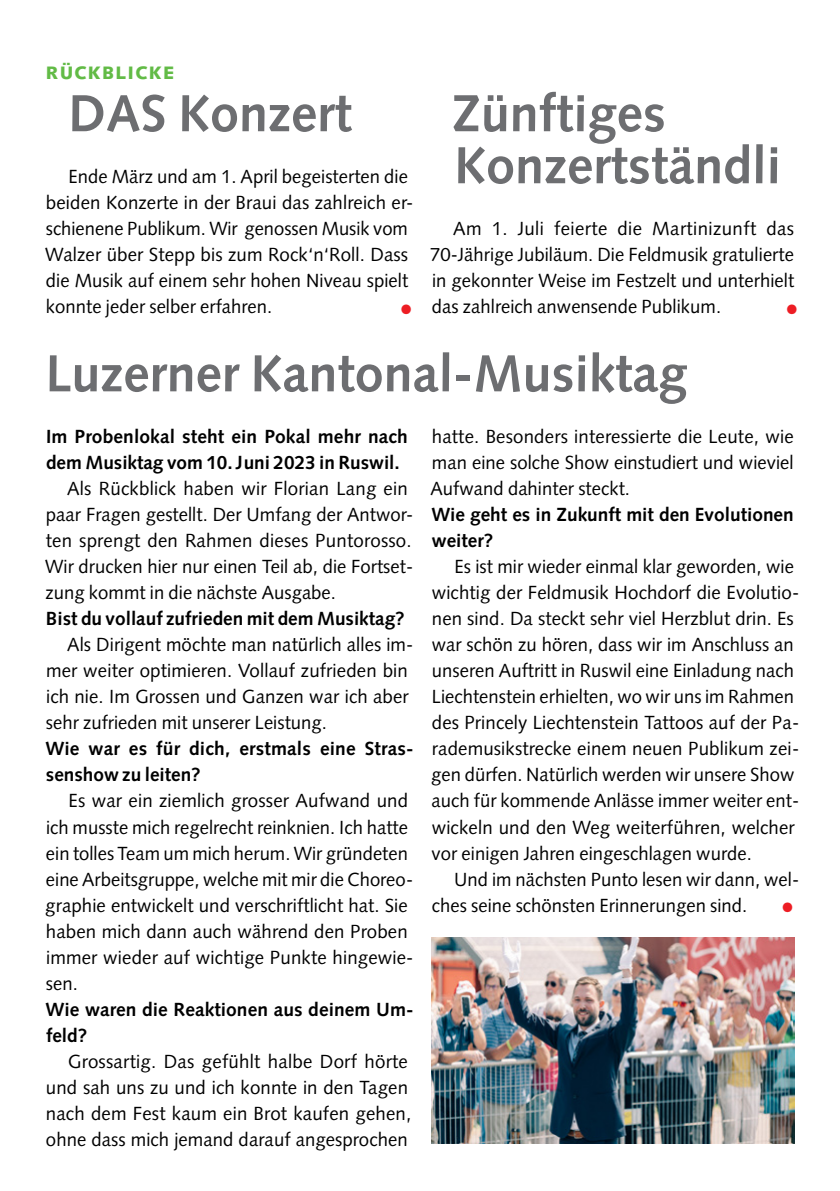
<style>
.page{position:relative;width:840px;height:1191px;background:#fff}
.page>*{position:absolute;margin:0;border:0;box-sizing:border-box;transform-origin:0 0}
.t1{font:700 52px/52px "Syntax LT";color:#6d6e71}
.t2{font:19px/26px "Syntax LT";letter-spacing:.005em;color:#000}
.t3{font:700 19px/26px "Syntax LT";color:#000}
.t4{font:900 18px "Syntax LT";letter-spacing:.08em;color:#62bb46}
</style>
<div class="page">
<img style="left:431px;top:937px;width:363px;height:207px">
<p class="t4" style="left:46px;top:62px;width:130px">RÜCKBLICKE</p>
<h1 class="t1" style="left:68px;top:88px;width:285px">DAS Konzert</h1>
<p class="t2" style="left:45px;top:164px;width:369px;text-indent:23px">Ende März und am 1. April begeisterten die beiden Konzerte in der Braui das zahlreich er&shy;schienene Publikum. Wir genossen Musik vom Walzer über Stepp bis zum Rock‘n‘Roll. Dass die Musik auf einem sehr hohen Niveau spielt konnte jeder selber erfahren.</p>
<h1 class="t1" style="left:451px;top:88px;width:330px">Zünftiges<br>Konzertständli</h1>
<p class="t2" style="left:430px;top:216px;width:365px;text-align:justify;text-indent:23px">Am 1. Juli feierte die Martinizunft das 70-Jährige Jubiläum. Die Feldmusik gratulierte in gekonnter Weise im Festzelt und unterhielt das zahlreich anwensende Publikum.</p>
<h1 class="t1" style="left:45px;top:348px;width:643px">Luzerner Kantonal-Musiktag</h1>
<p class="t3" style="left:46px;top:424px;width:363px">Im Probenlokal steht ein Pokal mehr nach dem Musiktag vom 10. Juni 2023 in Ruswil.</p>
<p class="t2" style="left:45px;top:476px;width:369px;text-indent:22px">Als Rückblick haben wir Florian Lang ein paar Fragen gestellt. Der Umfang der Antwor&shy;ten sprengt den Rahmen dieses Puntorosso.<br>Wir drucken hier nur einen Teil ab, die Fortset&shy;zung kommt in die nächste Ausgabe.</p>
<p class="t3" style="left:46px;top:606px;width:360px">Bist du vollauf zufrieden mit dem Musiktag?</p>
<p class="t2" style="left:46px;top:632px;width:369px;text-indent:21px">Als Dirigent möchte man natürlich alles im&shy;mer weiter optimieren. Vollauf zufrieden bin ich nie. Im Grossen und Ganzen war ich aber sehr zufrieden mit unserer Leistung.</p>
<p class="t3" style="left:45px;top:736px;width:369px">Wie war es für dich, erstmals eine Stras&shy;senshow zu leiten?</p>
<p class="t2" style="left:45px;top:788px;width:369px;text-indent:23px">Es war ein ziemlich grosser Aufwand und ich musste mich regelrecht reinknien. Ich hatte ein tolles Team um mich herum. Wir gründeten eine Arbeitsgruppe, welche mit mir die Choreo&shy;graphie entwickelt und verschriftlicht hat. Sie haben mich dann auch während den Proben immer wieder auf wichtige Punkte hingewie&shy;sen.</p>
<p class="t3" style="left:45px;top:996px;width:369px">Wie waren die Reaktionen aus deinem Um&shy;feld?</p>
<p class="t2" style="left:46px;top:1048px;width:366px;text-indent:22px">Grossartig. Das gefühlt halbe Dorf hörte und sah uns zu und ich konnte in den Tagen nach dem Fest kaum ein Brot kaufen gehen, ohne dass mich jemand darauf angesprochen</p>
<p class="t2" style="left:430px;top:424px;width:364px;text-align:justify">hatte. Besonders interessierte die Leute, wie man eine solche Show einstudiert und wieviel Aufwand dahinter steckt.</p>
<p class="t3" style="left:431px;top:502px;width:364px">Wie geht es in Zukunft mit den Evolutionen weiter?</p>
<p class="t2" style="left:431px;top:554px;width:369px;text-indent:23px">Es ist mir wieder einmal klar geworden, wie wichtig der Feldmusik Hochdorf die Evolutio&shy;nen sind. Da steckt sehr viel Herzblut drin. Es war schön zu hören, dass wir im Anschluss an unseren Auftritt in Ruswil eine Einladung nach Liechtenstein erhielten, wo wir uns im Rahmen des Princely Liechtenstein Tattoos auf der Pa&shy;rademusikstrecke einem neuen Publikum zei&shy;gen dürfen. Natürlich werden wir unsere Show auch für kommende Anlässe immer weiter ent&shy;wickeln und den Weg weiterführen, welcher vor einigen Jahren eingeschlagen wurde.</p>
<p class="t2" style="left:431px;top:866px;width:368px;text-indent:22px">Und im nächsten Punto lesen wir dann, wel&shy;ches seine schönsten Erinnerungen sind.</p>
</div>
